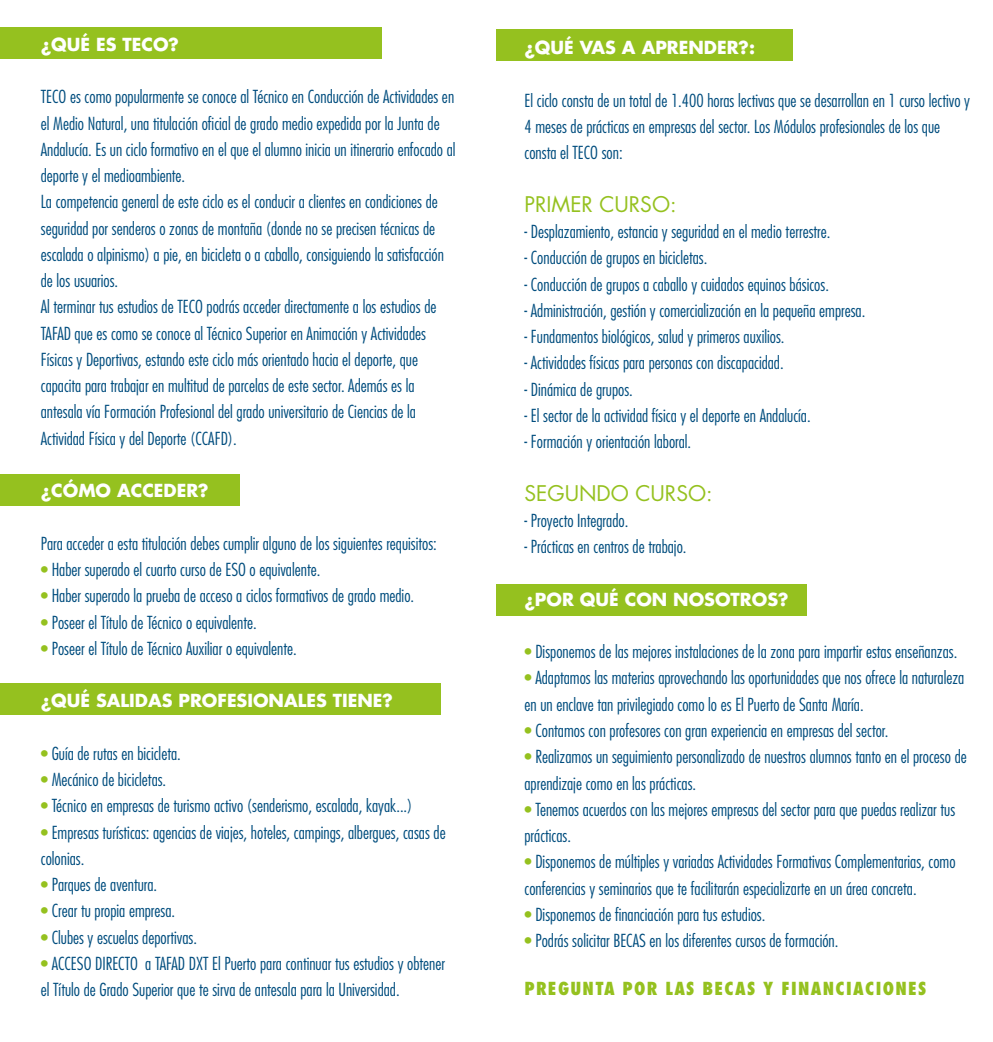
<style>
.page{position:relative;width:993px;height:1042px;background:#fff}
.page>*{position:absolute;margin:0;border:0;box-sizing:border-box;transform-origin:0 0}
.t1{font:21px "Futura Std";color:#95c11f}
.t2{font:300 condensed 17.5px/26.2px "Futura Std";color:#004d7e}
.t3{font:700 17.5px "Futura Std";color:#fff}
.t4{font:800 condensed 17.5px "Futura Std";letter-spacing:.075em;color:#95c11f}
.s1{color:#95c11f}
</style>
<div class="page">
<div style="left:0;top:27px;width:381px;height:32px;background:#95c11f"></div>
<div style="left:496px;top:29px;width:296px;height:31px;background:#95c11f"></div>
<div style="left:496px;top:584px;width:310px;height:32px;background:#95c11f"></div>
<div style="left:0;top:474px;width:239px;height:32px;background:#95c11f"></div>
<div style="left:0;top:683px;width:440px;height:32px;background:#95c11f"></div>
<p class="t3" style="left:41px;top:33px;width:140px">¿QUÉ ES TECO?</p>
<p class="t2" style="left:41px;top:84px;width:416px">TECO es como popularmente se conoce al Técnico en Conducción de Actividades en el Medio Natural, una titulación oficial de grado medio expedida por la Junta de Andalucía. Es un ciclo formativo en el que el alumno inicia un itinerario enfocado al deporte y el medioambiente.<br>La competencia general de este ciclo es el conducir a clientes en condiciones de seguridad por senderos o zonas de montaña (donde no se precisen técnicas de escalada o alpinismo) a pie, en bicicleta o a caballo, consiguiendo la satisfacción de los usuarios.<br>Al terminar tus estudios de TECO podrás acceder directamente a los estudios de TAFAD que es como se conoce al Técnico Superior en Animación y Actividades Físicas y Deportivas, estando este ciclo más orientado hacia el deporte, que capacita para trabajar en multitud de parcelas de este sector. Además es la antesala vía Formación Profesional del grado universitario de Ciencias de la Actividad Física y del Deporte (CCAFD).</p>
<p class="t3" style="left:41px;top:479px;width:169px">¿CÓMO ACCEDER?</p>
<p class="t2" style="left:41px;top:530px;width:397px">Para acceder a esta titulación debes cumplir alguno de los siguientes requisitos:</p>
<p class="t2" style="left:41px;top:556px;width:281px"><span class="s1">•</span> Haber superado el cuarto curso de ESO o equivalente.</p>
<p class="t2" style="left:41px;top:583px;width:375px"><span class="s1">•</span> Haber superado la prueba de acceso a ciclos formativos de grado medio.</p>
<p class="t2" style="left:41px;top:609px;width:217px"><span class="s1">•</span> Poseer el Título de Técnico o equivalente.</p>
<p class="t2" style="left:41px;top:635px;width:257px"><span class="s1">•</span> Poseer el Título de Técnico Auxiliar o equivalente.</p>
<p class="t3" style="left:41px;top:689px;width:353px">¿QUÉ SALIDAS PROFESIONALES TIENE?</p>
<p class="t2" style="left:41px;top:740px;width:141px"><span class="s1">•</span> Guía de rutas en bicicleta.</p>
<p class="t2" style="left:41px;top:766px;width:127px"><span class="s1">•</span> Mecánico de bicicletas.</p>
<p class="t2" style="left:41px;top:793px;width:373px"><span class="s1">•</span> Técnico en empresas de turismo activo (senderismo, escalada, kayak...)</p>
<p class="t2" style="left:41px;top:819px;width:406px"><span class="s1">•</span> Empresas turísticas: agencias de viajes, hoteles, campings, albergues, casas de colonias.</p>
<p class="t2" style="left:41px;top:871px;width:118px"><span class="s1">•</span> Parques de aventura.</p>
<p class="t2" style="left:41px;top:898px;width:136px"><span class="s1">•</span> Crear tu propia empresa.</p>
<p class="t2" style="left:41px;top:924px;width:158px"><span class="s1">•</span> Clubes y escuelas deportivas.</p>
<p class="t2" style="left:41px;top:950px;width:405px"><span class="s1">•</span> ACCESO DIRECTO a TAFAD DXT El Puerto para continuar tus estudios y obtener el Título de Grado Superior que te sirva de antesala para la Universidad.</p>
<p class="t3" style="left:524px;top:36px;width:232px">¿QUÉ VAS A APRENDER?:</p>
<p class="t2" style="left:524px;top:87px;width:447px">El ciclo consta de un total de 1.400 horas lectivas que se desarrollan en 1 curso lectivo y<br>4 meses de prácticas en empresas del sector. Los Módulos profesionales de los que consta el TECO son:</p>
<p class="t1" style="left:524px;top:191px;width:153px">PRIMER CURSO:</p>
<p class="t2" style="left:524px;top:218px;width:307px">- Desplazamiento, estancia y seguridad en el medio terrestre.</p>
<p class="t2" style="left:524px;top:245px;width:184px">- Conducción de grupos en bicicletas.</p>
<p class="t2" style="left:524px;top:271px;width:306px">- Conducción de grupos a caballo y cuidados equinos básicos.</p>
<p class="t2" style="left:524px;top:297px;width:342px">- Administración, gestión y comercialización en la pequeña empresa.</p>
<p class="t2" style="left:524px;top:323px;width:261px">- Fundamentos biológicos, salud y primeros auxilios.</p>
<p class="t2" style="left:524px;top:350px;width:260px">- Actividades físicas para personas con discapacidad.</p>
<p class="t2" style="left:524px;top:376px;width:110px">- Dinámica de grupos.</p>
<p class="t2" style="left:524px;top:402px;width:287px">- El sector de la actividad física y el deporte en Andalucía.</p>
<p class="t2" style="left:524px;top:428px;width:168px">- Formación y orientación laboral.</p>
<p class="t1" style="left:524px;top:479px;width:190px">SEGUNDO CURSO:</p>
<p class="t2" style="left:524px;top:507px;width:105px">- Proyecto Integrado.</p>
<p class="t2" style="left:524px;top:533px;width:163px">- Prácticas en centros de trabajo.</p>
<p class="t3" style="left:524px;top:587px;width:265px">¿POR QUÉ CON NOSOTROS?</p>
<p class="t2" style="left:524px;top:638px;width:434px"><span class="s1">•</span> Disponemos de las mejores instalaciones de la zona para impartir estas enseñanzas.</p>
<p class="t2" style="left:524px;top:665px;width:441px"><span class="s1">•</span> Adaptamos las materias aprovechando las oportunidades que nos ofrece la naturaleza en un enclave tan privilegiado como lo es El Puerto de Santa María.</p>
<p class="t2" style="left:524px;top:717px;width:365px"><span class="s1">•</span> Contamos con profesores con gran experiencia en empresas del sector.</p>
<p class="t2" style="left:524px;top:743px;width:443px"><span class="s1">•</span> Realizamos un seguimiento personalizado de nuestros alumnos tanto en el proceso de aprendizaje como en las prácticas.</p>
<p class="t2" style="left:524px;top:796px;width:432px"><span class="s1">•</span> Tenemos acuerdos con las mejores empresas del sector para que puedas realizar tus prácticas.</p>
<p class="t2" style="left:524px;top:848px;width:432px"><span class="s1">•</span> Disponemos de múltiples y variadas Actividades Formativas Complementarias, como conferencias y seminarios que te facilitarán especializarte en un área concreta.</p>
<p class="t2" style="left:524px;top:901px;width:242px"><span class="s1">•</span> Disponemos de financiación para tus estudios.</p>
<p class="t2" style="left:524px;top:927px;width:315px"><span class="s1">•</span> Podrás solicitar BECAS en los diferentes cursos de formación.</p>
<p class="t4" style="left:524px;top:977px;width:403px">PREGUNTA POR LAS BECAS Y FINANCIACIONES</p>
</div>
